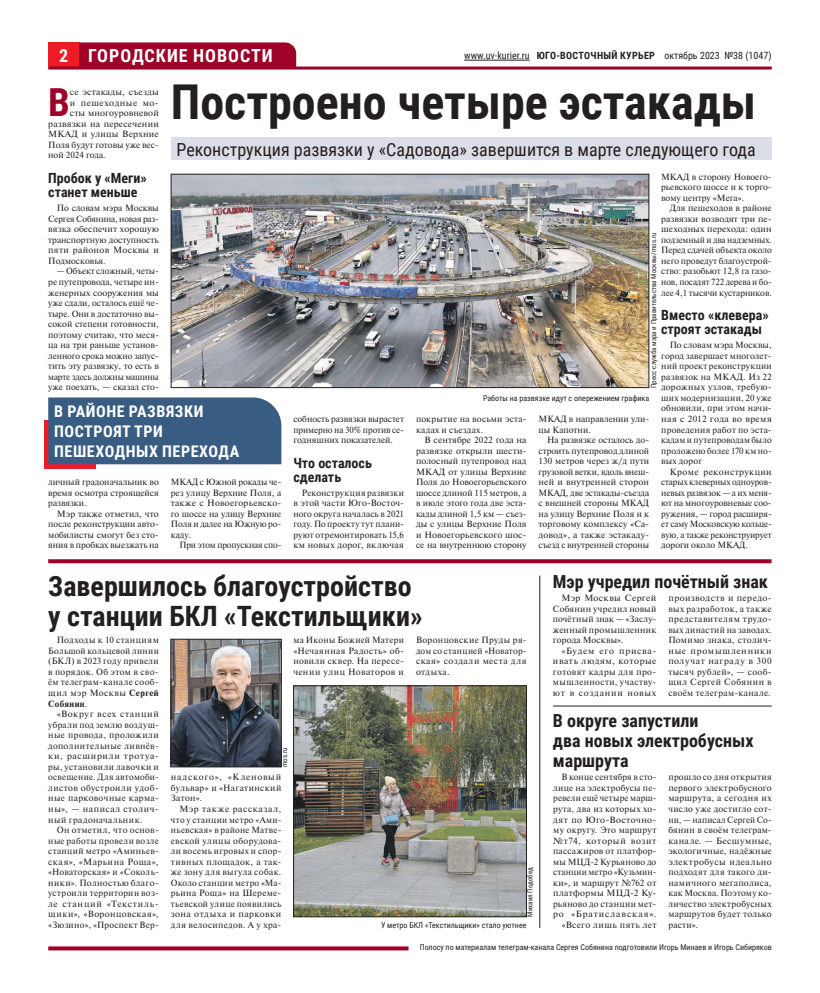
<style>
.page{position:relative;width:820px;height:993px;background:#fff}
.page>*{position:absolute;margin:0;border:0;box-sizing:border-box;transform-origin:0 0}
.t1{font:700 48px "Roboto Condensed";color:#231f20}
.t2{font:700 38.6px "Roboto Condensed";color:#9e0229}
.t3{font:700 28px/30px "Roboto Condensed";color:#231f20}
.t4{font:700 18px/20px "Roboto Condensed";color:#231f20}
.t5{font:18px "Roboto Condensed";color:#231f20}
.t6{font:700 18px "Roboto Condensed";letter-spacing:.055em;color:#fff}
.t7{font:700 16px/20px "Roboto Condensed";letter-spacing:.035em;color:#fff}
.t8{font:700 14px/14px "Roboto Condensed";color:#231f20}
.t9{font:10px "Roboto Condensed";color:#231f20}
.t10{font:9px/10.5px "Newton C";letter-spacing:.02em;color:#231f20;text-align:justify}
.t11{font:9px/10.5px "Newton C";color:#231f20}
.t12{font:9px "Newton C";letter-spacing:-.015em;color:#231f20}
.t13{font:9px "Newton C";letter-spacing:.05em;color:#231f20}
.t14{font:8px "Roboto Condensed";color:#231f20}
.t15{font:7px "Roboto Condensed";color:#231f20}
.s1{font-weight:700}
</style>
<div class="page">
<div style="left:48px;top:42px;width:31px;height:25px;background:#ed1c24"></div>
<hr style="left:48px;top:66px;width:723px;height:3px;background:#9e0229">
<hr style="left:464px;top:60px;width:65px;height:1px;background:#231f20">
<div style="left:79px;top:42px;width:217px;height:24px;background:#9e0229"></div>
<svg style="left:44px;top:420px;width:51px;height:48px"></svg>
<div style="left:48px;top:397px;width:233px;height:67px;background:#395c82"></div>
<div style="left:171px;top:137px;width:600px;height:23px;background:#dbdee6"></div>
<svg style="left:48px;top:946px;width:360px;height:4px"></svg>
<svg style="left:48px;top:559px;width:723px;height:4px;background:#a41236"></svg>
<img style="left:295px;top:687px;width:229px;height:227px">
<div style="left:293px;top:685px;width:233px;height:231px;border:1px solid #231f20"></div>
<img style="left:173px;top:641px;width:106px;height:123px">
<div style="left:171px;top:639px;width:110px;height:127px;border:1px solid #231f20"></div>
<img style="left:173px;top:176px;width:474px;height:210px">
<div style="left:171px;top:174px;width:478px;height:214px;border:1px solid #231f20"></div>
<hr style="left:553px;top:705px;width:218px;height:1px;background:#231f20">
<hr style="left:539px;top:575px;width:1px;height:352px;background:#231f20">
<h3 class="t6" style="left:59px;top:45px;width:215px">2 ГОРОДСКИЕ НОВОСТИ</h3>
<p class="t9" style="left:464px;top:50px;width:309px">www.uv-kurier.ru <span class="s1">ЮГО-ВОСТОЧНЫЙ КУРЬЕР</span> октябрь 2023 №38 (1047)</p>
<h2 class="t2" style="left:48px;top:80px;width:23px">В</h2>
<p class="t10" style="left:70px;top:88px;width:90px">се эстакады, съезды</p>
<h1 class="t1" style="left:171px;top:75px;width:586px">Построено четыре эстакады</h1>
<h3 class="t5" style="left:176px;top:139px;width:580px">Реконструкция развязки у «Садовода» завершится в марте следующего года</h3>
<p class="t13" style="left:70px;top:99px;width:90px">и пешеходные мо-</p>
<p class="t10" style="left:70px;top:109px;width:90px">сты многоуровневой</p>
<p class="t10" style="left:48px;top:119px;width:112px">развязки на пересечении</p>
<p class="t10" style="left:48px;top:130px;width:112px">МКАД и улицы Верхние</p>
<p class="t11" style="left:48px;top:140px;width:112px">Поля будут готовы уже вес-</p>
<p class="t11" style="left:48px;top:151px;width:59px">ной 2024 года.</p>
<h3 class="t8" style="left:48px;top:171px;width:100px">Пробок у «Меги» станет меньше</h3>
<p class="t10" style="left:48px;top:203px;width:112px;text-indent:9px">По словам мэра Москвы Сергея Собянина, новая раз&shy;вязка обеспечит хорошую транспортную доступность пяти районов Москвы и Подмосковья.</p>
<p class="t10" style="left:48px;top:267px;width:112px;text-indent:9px">— Объект сложный, четы&shy;ре путепровода, четыре ин&shy;женерных сооружения мы уже сдали, осталось ещё че&shy;тыре. Они в достаточно вы&shy;сокой степени готовности, поэтому считаю, что меся&shy;ца на три раньше установ&shy;ленного срока можно запус&shy;тить эту развязку, то есть в марте здесь должны машины уже поехать, — сказал сто-</p>
<p class="t10" style="left:661px;top:172px;width:112px">МКАД в сторону Новоего&shy;рьевского шоссе и к торго&shy;вому центру «Мега».</p>
<p class="t10" style="left:661px;top:203px;width:112px;text-indent:9px">Для пешеходов в районе развязки возводят три пе&shy;шеходных перехода: один подземный и два надземных.<br>Перед сдачей объекта около него проведут благоустрой&shy;ство: разобьют 12,8 га газо&shy;нов, посадят 722 дерева и бо&shy;лее 4,1 тысячи кустарников.</p>
<h3 class="t8" style="left:661px;top:308px;width:109px">Вместо «клевера» строят эстакады</h3>
<p class="t10" style="left:661px;top:340px;width:112px;text-indent:9px">По словам мэра Москвы, город завершает многолет&shy;ний проект реконструкции развязок на МКАД. Из 22 дорожных узлов, требую&shy;щих модернизации, 20 уже обновили, при этом начи&shy;ная с 2012 года во время проведения работ по эста&shy;кадам и путепроводам было проложено более 170 км но&shy;вых дорог</p>
<p class="t10" style="left:661px;top:467px;width:112px;text-indent:9px">Кроме реконструкции старых клеверных одноуров&shy;невых развязок — а их меня&shy;ют на многоуровневые соо&shy;ружения, — город расширя&shy;ет саму Московскую кольце&shy;вую, а также реконструирует дороги около МКАД.</p>
<p class="t15" style="left:649px;top:388px;width:156px;rotate:-90deg">Пресс-служба мэра и Правительства Москвы/mos.ru</p>
<p class="t14" style="left:483px;top:394px;width:167px">Работы на развязке идут с опережением графика</p>
<h3 class="t7" style="left:54px;top:401px;width:186px">В РАЙОНЕ РАЗВЯЗКИ<br>ПОСТРОЯТ ТРИ<br>ПЕШЕХОДНЫХ ПЕРЕХОДА</h3>
<p class="t11" style="left:538px;top:414px;width:112px">МКАД в направлении ули&shy;цы Капотни.</p>
<p class="t10" style="left:538px;top:435px;width:112px;text-indent:9px">На развязке осталось до&shy;строить путепровод длиной 130 метров через ж/д пути грузовой ветки, вдоль внеш&shy;ней и внутренней сторон МКАД, две эстакады-съезда с внешней стороны МКАД на улицу Верхние Поля и к торговому комплексу «Са&shy;довод», а также эстакаду&shy;съезд с внутренней стороны</p>
<p class="t10" style="left:293px;top:414px;width:112px">собность развязки вырастет примерно на 30% против се&shy;годняшних показателей.</p>
<h3 class="t8" style="left:293px;top:455px;width:80px">Что осталось сделать</h3>
<p class="t10" style="left:293px;top:488px;width:112px;text-indent:9px">Реконструкция развязки в этой части Юго-Восточ&shy;ного округа началась в 2021 году. По проекту тут плани&shy;руют отремонтировать 15,6 км новых дорог, включая</p>
<p class="t10" style="left:416px;top:414px;width:112px">покрытие на восьми эста&shy;кадах и съездах.</p>
<p class="t10" style="left:416px;top:435px;width:112px;text-indent:9px">В сентябре 2022 года на развязке открыли шести&shy;полосный путепровод над МКАД от улицы Верхние Поля до Новоегорьевского шоссе длиной 115 метров, а в июле этого года две эста&shy;кады длиной 1,5 км — съез&shy;ды с улицы Верхние Поля и Новоегорьевского шос&shy;се на внутреннюю сторону</p>
<p class="t10" style="left:171px;top:477px;width:112px">МКАД с Южной рокады че&shy;рез улицу Верхние Поля, а также с Новоегорьевско&shy;го шоссе на улицу Верхние Поля и далее на Южную ро&shy;каду.</p>
<p class="t12" style="left:179px;top:542px;width:103px">При этом пропускная спо-</p>
<p class="t10" style="left:48px;top:477px;width:112px">личный градоначальник во время осмотра строящейся развязки.</p>
<p class="t10" style="left:48px;top:509px;width:112px;text-indent:9px">Мэр также отметил, что после реконструкции авто&shy;мобилисты смогут без сто&shy;яния в пробках выезжать на</p>
<h3 class="t3" style="left:48px;top:570px;width:376px">Завершилось благоустройство у станции БКЛ «Текстильщики»</h3>
<h3 class="t4" style="left:552px;top:571px;width:216px">Мэр учредил почётный знак</h3>
<p class="t10" style="left:552px;top:593px;width:105px;text-indent:9px">Мэр Москвы Сергей Собянин учредил новый почётный знак — «Заслу&shy;женный промышленник города Москвы».</p>
<p class="t10" style="left:552px;top:646px;width:105px;text-indent:9px">«Будем его присва&shy;ивать людям, которые готовят кадры для про&shy;мышленности, участву&shy;ют в создании новых</p>
<p class="t10" style="left:668px;top:593px;width:105px">производств и передо&shy;вых разработок, а также представителям трудо&shy;вых династий на заводах.<br>Помимо знака, столич&shy;ные промышленники получат награду в 300 тысяч рублей», — сооб&shy;щил Сергей Собянин в своём телеграм-канале.</p>
<p class="t10" style="left:48px;top:635px;width:112px;text-indent:9px">Подходы к 10 станциям Большой кольцевой линии (БКЛ) в 2023 году привели в порядок. Об этом в сво&shy;ём телеграм-канале сооб&shy;щил мэр Москвы <span class="s1">Сергей Собянин</span>.</p>
<p class="t10" style="left:48px;top:709px;width:112px;text-indent:9px">«Вокруг всех станций убрали под землю воздуш&shy;ные провода, проложили дополнительные ливнёв&shy;ки, расширили тротуа&shy;ры, установили лавочки и осве щение. Для автомоби&shy;листов обу строили удоб&shy;ные парковочные карма&shy;ны», — написал столич&shy;ный градоначальник.</p>
<p class="t10" style="left:48px;top:825px;width:112px;text-indent:9px">Он отметил, что основ&shy;ные работы провели возле станций метро «Аминьев&shy;ская», «Марьина Роща», «Новаторская» и «Соколь&shy;ники». Полностью благо&shy;устроили территории воз&shy;ле станций «Текстиль&shy;щики», «Воронцовская», «Зюзино», «Проспект Вер-</p>
<p class="t10" style="left:293px;top:635px;width:112px">ма Иконы Божией Матери «Нечаянная Радость» об&shy;новили сквер. На пересе&shy;чении улиц Новаторов и</p>
<p class="t10" style="left:416px;top:635px;width:112px">Воронцовские Пруды ря&shy;дом со станцией «Новатор&shy;ская» создали места для отдыха.</p>
<h3 class="t4" style="left:552px;top:710px;width:202px">В округе запустили<br>два новых электробусных маршрута</h3>
<p class="t10" style="left:553px;top:772px;width:105px;text-align:right">В конце сентября в сто&shy;лице на электробусы пе&shy;ревели ещё четыре марш&shy;рута, два из которых хо&shy;дят по Юго-Восточно&shy;му округу. Это маршрут №т74, который возит пассажиров от платфор&shy;мы МЦД-2 Курьяново до станции метро «Кузьмин&shy;ки», и маршрут №762 от платформы МЦД-2 Ку&shy;рьяново до станции мет&shy;ро «Братиславская». «Всего лишь пять лет</p>
<p class="t10" style="left:668px;top:772px;width:105px">прошло со дня открытия первого элект робусного маршрута, а сегодня их число уже достигло сот&shy;ни, — написал Сергей Со&shy;бянин в своём телеграм&shy;канале. — Бесшумные, экологичные, надёжные электробусы идеально подходят для такого ди&shy;намичного мегаполиса, как Москва. Поэтому ко&shy;личество электробусных маршрутов будет только расти».</p>
<p class="t14" style="left:419px;top:942px;width:353px">Полосу по материалам телеграм-канала Сергея Собянина подготовили Игорь Минаев и Игорь Сибиряков</p>
<p class="t15" style="left:280px;top:766px;width:21px;rotate:-90deg">mos.ru</p>
<p class="t10" style="left:171px;top:772px;width:112px">надского», «Кленовый бульвар» и «Нагатинский Затон».</p>
<p class="t10" style="left:171px;top:804px;width:112px;text-indent:9px">Мэр также рассказал, что у станции метро «Ами&shy;ньевская» в районе Матве&shy;евской улицы оборудова&shy;ли восемь игровых и спор&shy;тивных площадок, а так&shy;же зону для выгула собак.<br>Около станции метро «Ма&shy;рьина Роща» на Шереме&shy;тьевской улице по явились зона отдыха и парковки для велосипедов. А у хра-</p>
<p class="t15" style="left:526px;top:916px;width:51px;rotate:-90deg">Михаил Подобед</p>
<p class="t14" style="left:381px;top:920px;width:147px">У метро БКЛ «Текстильщики» стало уютнее</p>
</div>
